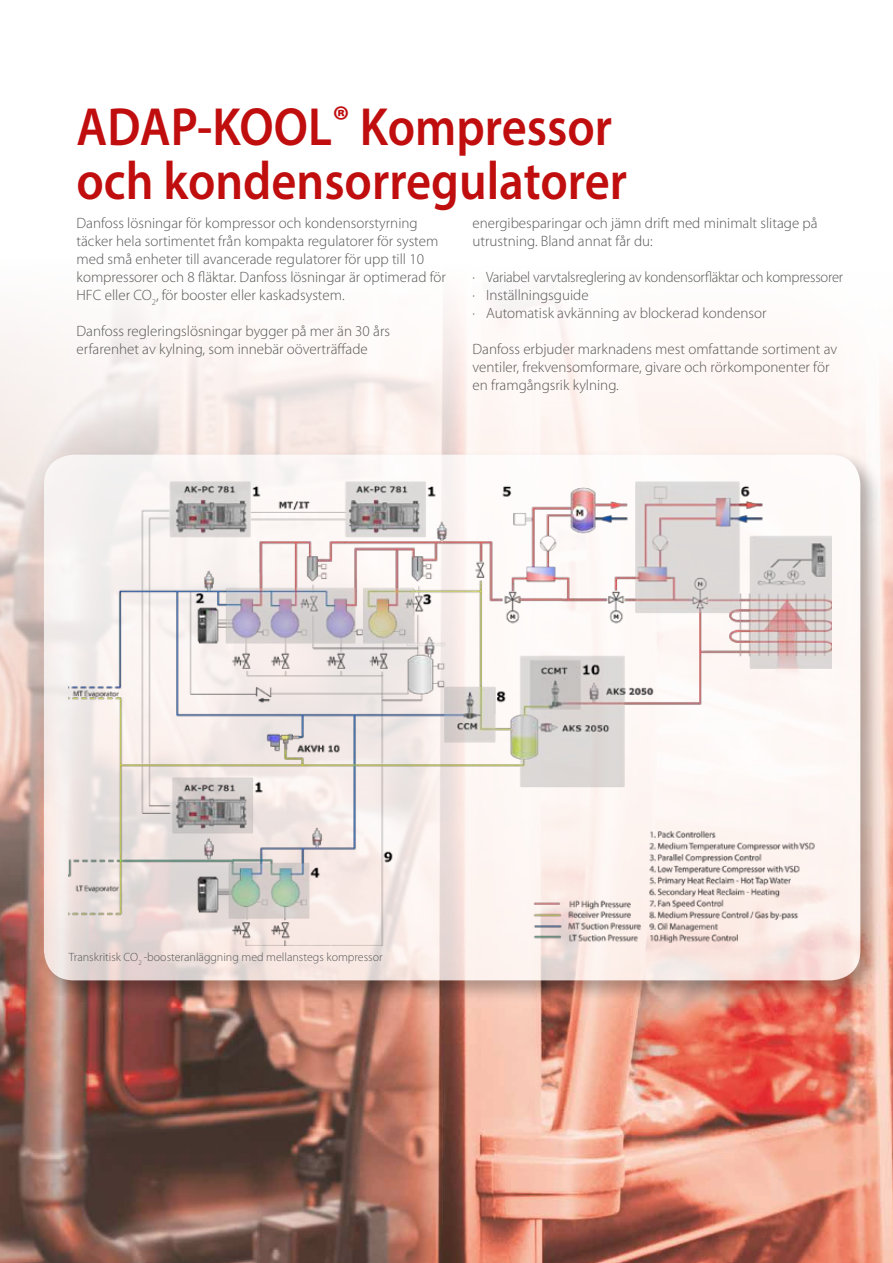
<style>
.page{position:relative;width:893px;height:1263px;background:#fff}
.page>*{position:absolute;margin:0;border:0;box-sizing:border-box;transform-origin:0 0}
.t1{font:600 54px/54px "Myriad Pro";color:#c00d0e;scale:.9 1}
.t2{font:300 15px/18px "Myriad Pro";color:#575756}
.t3{font:300 12px "Myriad Pro";color:#575756}
</style>
<div class="page">
<img style="left:0;top:299px;width:892px;height:964px">
<div style="left:39px;top:449px;width:845px;height:554px;background:#000;opacity:.4"></div>
<svg style="left:44px;top:455px;width:816px;height:525px;fill:#faf2ef"></svg>
<img style="left:69px;top:476px;width:762px;height:469px">
<h1 class="t1" style="left:77px;top:98px;width:613px">ADAP-KOOL<sup>®</sup> Kompressor och kondensorregulatorer</h1>
<p class="t2" style="left:77px;top:214px;width:371px">Danfoss lösningar för kompressor och kondensorstyrning täcker hela sortimentet från kompakta regulatorer för system med små enheter till avancerade regulatorer för upp till 10 kompressorer och 8 fläktar. Danfoss lösningar är optimerad för HFC eller CO<sub>2</sub>, för booster eller kaskadsystem.</p>
<p class="t2" style="left:77px;top:322px;width:315px">Danfoss regleringslösningar bygger på mer än 30 års erfarenhet av kylning, som innebär oöverträffade</p>
<p class="t2" style="left:473px;top:214px;width:347px">energibesparingar och jämn drift med minimalt slitage på utrustning. Bland annat får du:</p>
<p class="t2" style="left:473px;top:268px;width:372px">· Variabel varvtalsreglering av kondensorfläktar och kompressorer · Inställningsguide<br>· Automatisk avkänning av blockerad kondensor</p>
<p class="t2" style="left:473px;top:340px;width:366px">Danfoss erbjuder marknadens mest omfattande sortiment av ventiler, frekvensomformare, givare och rörkomponenter för en framgångsrik kylning.</p>
<p class="t3" style="left:69px;top:950px;width:315px">Transkritisk CO<sub>2</sub> -boosteranläggning med mellanstegs kompressor</p>
</div>
